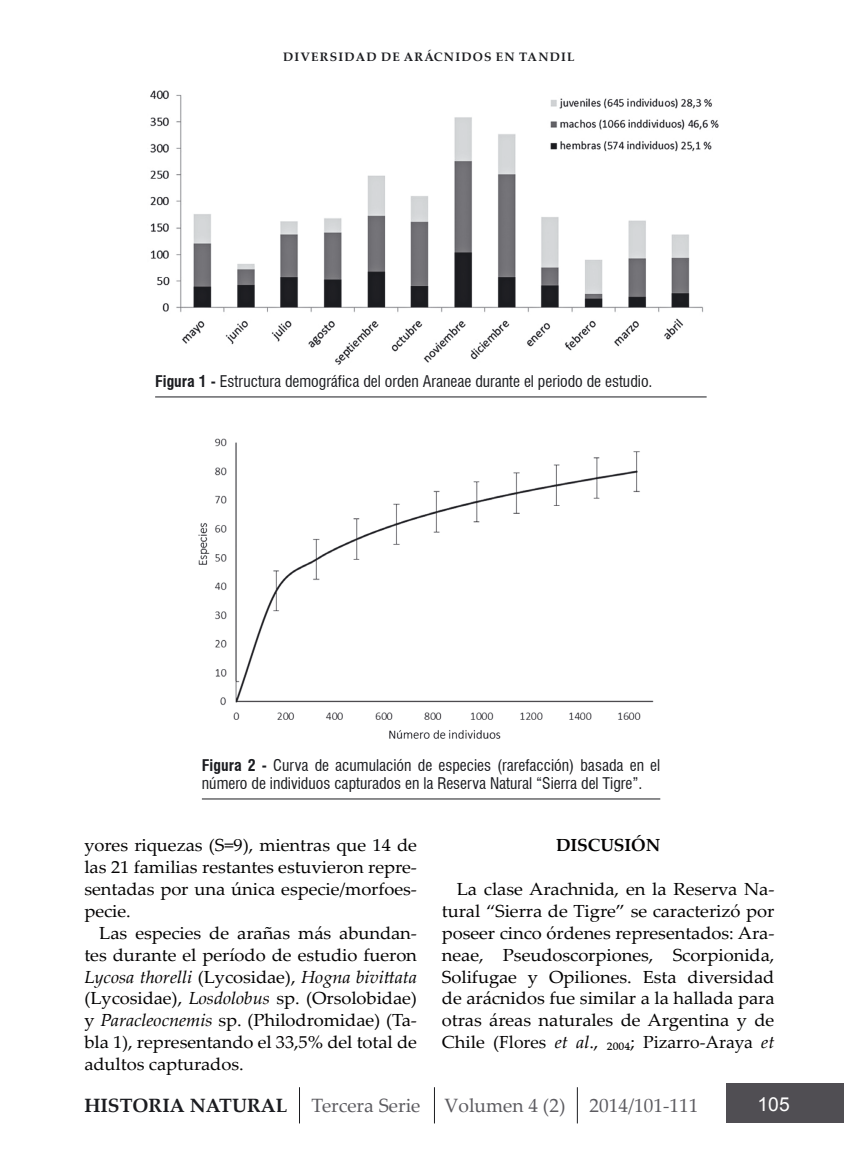
<style>
.page{position:relative;width:844px;height:1166px;background:#fff}
.page>*{position:absolute;margin:0;border:0;box-sizing:border-box;transform-origin:0 0}
.t1{font:19.25px "Palatino Linotype";color:#5c5b60}
.t2{font:700 19.25px "Palatino Linotype";color:#1b1c20}
.t3{font:19.25px "Arial";color:#fff}
.t4{font:17.5px/21.9px "Palatino Linotype";letter-spacing:-.005em;color:#030202;text-align:justify;scale:1.05 1}
.t5{font:700 17.5px "Palatino Linotype";letter-spacing:-.005em;color:#030202}
.t6{font:condensed 15.75px/17.5px "Swiss 721 BT";color:#1b1c20}
.t7{font:700 12.25px "Palatino Linotype";letter-spacing:.1em;color:#1b1c20}
.s1{font-weight:700}
.s2{font-style:italic}
</style>
<div class="page">
<hr style="left:299px;top:1087px;width:1px;height:36px;background:#1b1c20">
<hr style="left:434px;top:1087px;width:1px;height:36px;background:#1b1c20">
<hr style="left:577px;top:1087px;width:1px;height:36px;background:#1b1c20">
<div style="left:726px;top:1083px;width:117px;height:39px;background:#504e53"></div>
<img style="left:150px;top:90px;width:569px;height:275px">
<img style="left:198px;top:438px;width:456px;height:301px">
<hr style="left:155px;top:396px;width:551px;height:1px;background:#1b1c20">
<hr style="left:202px;top:798px;width:458px;height:1px;background:#1b1c20">
<p class="t7" style="left:283px;top:48px;width:293px">DIVERSIDAD DE ARáCNIDOS EN TANDIL</p>
<p class="t6" style="left:155px;top:372px;width:499px"><span class="s1">Figura 1 -</span> Estructura demográfica del orden Araneae durante el periodo de estudio.</p>
<p class="t6" style="left:202px;top:756px;width:460px"><span class="s1">Figura 2 -</span> Curva de acumulación de especies (rarefacción) basada en el número de individuos capturados en la Reserva Natural “Sierra del Tigre”.</p>
<p class="t4" style="left:84px;top:834px;width:318px">yores riquezas (S=9), mientras que 14 de las 21 familias restantes estuvieron repre&shy;sentadas por una única especie/morfoes&shy;pecie.</p>
<p class="t4" style="left:84px;top:921px;width:318px;text-indent:15px">Las especies de arañas más abundan&shy;tes durante el período de estudio fueron <span class="s2">Lycosa thorelli</span> (Lycosidae), <span class="s2">Hogna bivittata </span>(Lycosidae), <span class="s2">Losdolobus</span> sp. (Orsolobidae) y <span class="s2">Paracleocnemis</span> sp. (Philodromidae) (Ta&shy;bla 1), representando el 33,5% del total de adultos capturados.</p>
<p class="t5" style="left:556px;top:833px;width:106px">DISCUSIÓN</p>
<p class="t4" style="left:441px;top:877px;width:318px;text-indent:15px">La clase Arachnida, en la Reserva Na&shy;tural “Sierra de Tigre” se caracterizó por poseer cinco órdenes representados: Ara&shy;neae, Pseudoscorpiones, Scorpionida, Solifugae y Opiliones. Esta diversidad de arácnidos fue similar a la hallada para otras áreas naturales de Argentina y de Chile (Flores <span class="s2">et al</span>., 2004; Pizarro-Araya <span class="s2">et</span></p>
<p class="t2" style="left:84px;top:1091px;width:204px">HISTORIA NATURAL</p>
<p class="t1" style="left:311px;top:1091px;width:110px">Tercera Serie</p>
<p class="t1" style="left:444px;top:1091px;width:122px">Volumen 4 (2)</p>
<p class="t1" style="left:589px;top:1091px;width:110px">2014/101-111</p>
<p class="t3" style="left:757px;top:1091px;width:34px">105</p>
</div>
